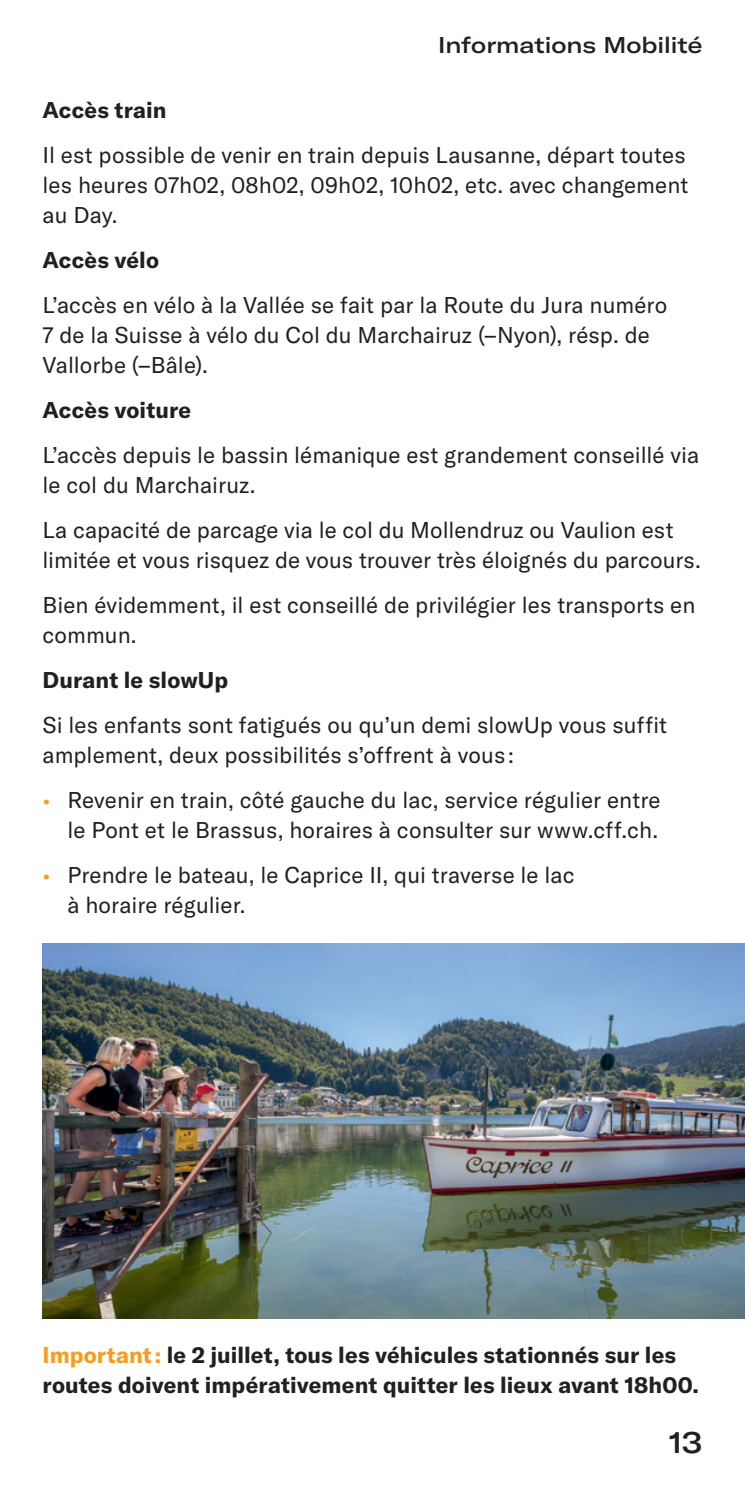
<style>
.page{position:relative;width:745px;height:1489px;background:#fff}
.page>*{position:absolute;margin:0;border:0;box-sizing:border-box;transform-origin:0 0}
.t1{font:500 expanded 30px "GT America";color:#231f20}
.P1_-_Lauftext{font:22.5px/30px "GT America";letter-spacing:.005em;color:#231f20}
.P1_-_Lauftext-2{font:700 22.5px/30px "GT America";letter-spacing:.005em;color:#231f20}
.Rubriktitel{font:500 expanded 22.5px "GT America";color:#231f20}
.s1{color:#f89c1c}
</style>
<div class="page">
<img style="left:43px;top:943px;width:701px;height:375px">
<p class="Rubriktitel" style="left:438px;top:31px;width:265px">Informations Mobilité</p>
<p class="P1_-_Lauftext-2" style="left:43px;top:94px;width:125px">Accès train</p>
<p class="P1_-_Lauftext" style="left:43px;top:140px;width:647px">Il est possible de venir en train depuis Lausanne, départ toutes les heures 07h02, 08h02, 09h02, 10h02, etc. avec changement au Day.</p>
<p class="P1_-_Lauftext-2" style="left:43px;top:244px;width:118px">Accès vélo</p>
<p class="P1_-_Lauftext" style="left:43px;top:290px;width:625px">L’accès en vélo à la Vallée se fait par la Route du Jura numéro<br>7 de la Suisse à vélo du Col du Marchairuz (–Nyon), résp. de<br>Vallorbe (–Bâle).</p>
<p class="P1_-_Lauftext-2" style="left:43px;top:394px;width:150px">Accès voiture</p>
<p class="P1_-_Lauftext" style="left:43px;top:440px;width:658px">L’accès depuis le bassin lémanique est grandement conseillé via le col du Marchairuz.</p>
<p class="P1_-_Lauftext" style="left:43px;top:515px;width:659px">La capacité de parcage via le col du Mollendruz ou Vaulion est limitée et vous risquez de vous trouver très éloignés du parcours.</p>
<p class="P1_-_Lauftext" style="left:43px;top:590px;width:654px">Bien évidemment, il est conseillé de privilégier les transports en commun.</p>
<p class="P1_-_Lauftext-2" style="left:43px;top:664px;width:187px">Durant le slowUp</p>
<p class="P1_-_Lauftext" style="left:43px;top:710px;width:625px">Si les enfants sont fatigués ou qu’un demi slowUp vous suffit amplement, deux possibilités s’offrent à vous :</p>
<p class="P1_-_Lauftext" style="left:43px;top:785px;width:619px;text-align:right"><span class="s1">•</span> Revenir en train, côté gauche du lac, service régulier entre le Pont et le Brassus, horaires à consulter sur www.cff.ch.</p>
<p class="P1_-_Lauftext" style="left:67px;top:860px;width:508px;text-indent:-25px"><span class="s1">•</span> Prendre le bateau, le Caprice II, qui traverse le lac à horaire régulier.</p>
<p class="P1_-_Lauftext-2" style="left:43px;top:1339px;width:657px"><span class="s1">Important :</span> le 2 juillet, tous les véhicules stationnés sur les routes doivent impérativement quitter les lieux avant 18h00.</p>
<h1 class="t1" style="left:668px;top:1423px;width:35px">13</h1>
</div>
